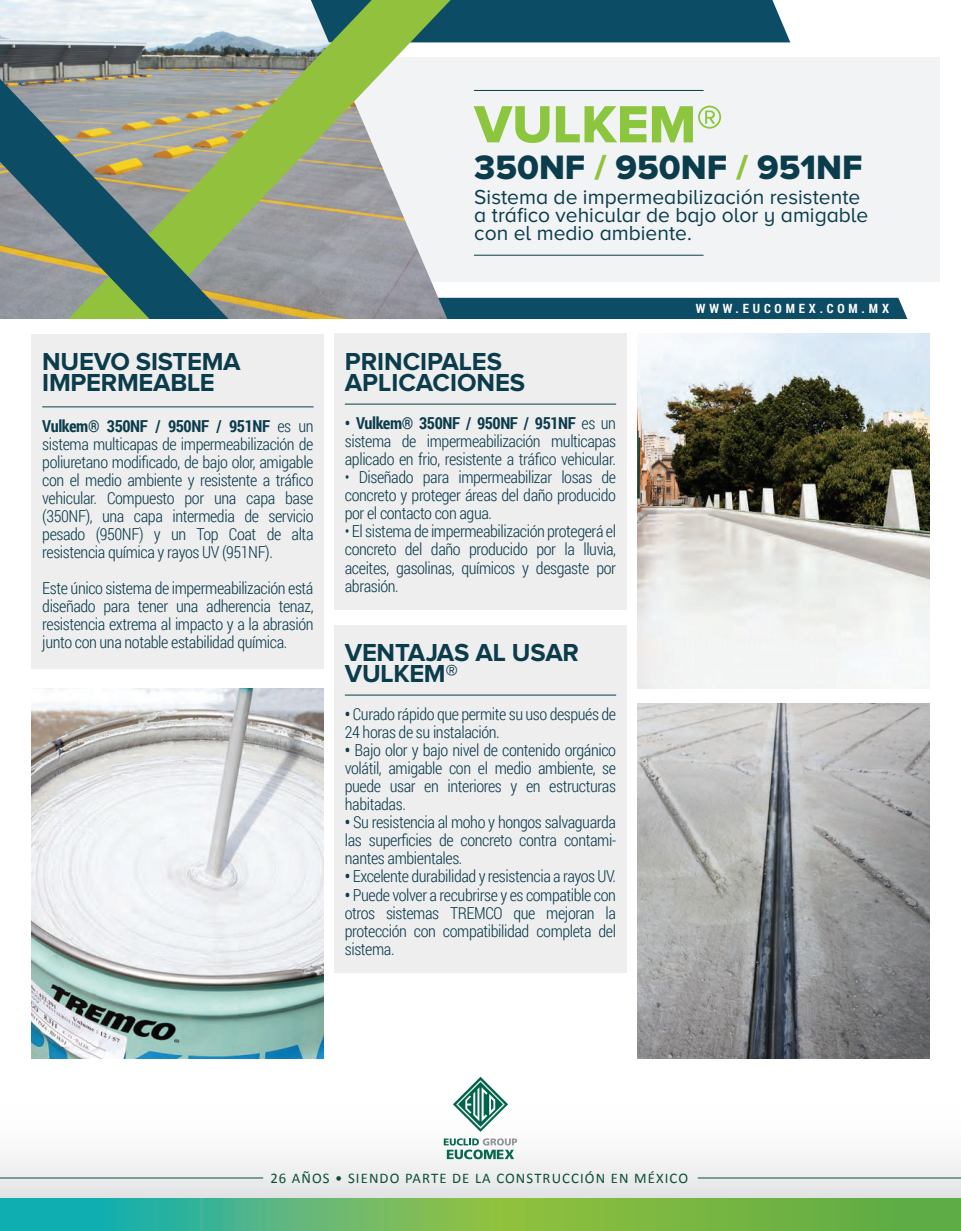
<style>
.page{position:relative;width:961px;height:1231px;background:#fff}
.page>*{position:absolute;margin:0;border:0;box-sizing:border-box;transform-origin:0 0}
.t1{font:54.15px "Proxima Nova A Extrabld";color:#8bc63e}
.t2{font:35.1px "Proxima Nova A Extrabld";color:#0b3c4c}
.t3{font:700 25.5px/21px "Proxima Nova A";letter-spacing:-.01em;color:#0b3c4c}
.t4{font:21px/18px "Proxima Nova A";color:#0b3c4c}
.t5{font:300 16.5px/18px "Roboto Condensed";letter-spacing:-.025em;color:#0b3c4c;text-align:justify}
.t6{font:14.7px "Calibri";letter-spacing:.075em;color:#0e4e36}
.t7{font:700 12.75px "Roboto Condensed";letter-spacing:.3em;color:#fff}
.s1{color:#92c13d}
.s2{font-weight:700}
</style>
<div class="page">
<div style="left:32px;top:334px;width:292px;height:335px;background:#eeeeef"></div>
<img style="left:637px;top:334px;width:292px;height:354px">
<img style="left:637px;top:704px;width:292px;height:354px">
<svg style="left:0;top:1131px;width:961px;height:67px"></svg>
<div style="left:328px;top:57px;width:611px;height:224px;background:#f2f3f4"></div>
<div style="left:450px;top:0;width:340px;height:42px;background:#0d4c65"></div>
<div style="left:450px;top:298px;width:457px;height:21px;background:#0d4c65"></div>
<img style="left:0;top:0;width:68px;height:79px">
<svg style="left:68px;top:0;width:382px;height:319px"></svg>
<svg style="left:0;top:79px;width:228px;height:240px;background:#758b7c"></svg>
<hr style="left:474px;top:90px;width:229px;height:1px;background:#0b3c4c">
<hr style="left:474px;top:255px;width:229px;height:1px;background:#0b3c4c">
<hr style="left:698px;top:1177px;width:263px;height:1px;background:#0e4e36">
<hr style="left:0;top:1177px;width:263px;height:1px;background:#0e4e36">
<svg style="left:0;top:1198px;width:961px;height:33px;background:#5fb564"></svg>
<svg style="left:453px;top:1076px;width:55px;height:55px"></svg>
<svg style="left:444px;top:1138px;width:73px;height:21px"></svg>
<hr style="left:42px;top:406px;width:271px;height:1px;background:#0b3c4c">
<div style="left:334px;top:334px;width:292px;height:276px;background:#eeeeef"></div>
<hr style="left:345px;top:404px;width:271px;height:1px;background:#0b3c4c">
<div style="left:334px;top:625px;width:292px;height:347px;background:#eeeeef"></div>
<hr style="left:345px;top:695px;width:271px;height:1px;background:#0b3c4c">
<img style="left:32px;top:688px;width:292px;height:370px">
<h1 class="t1" style="left:474px;top:93px;width:250px">VULKEM®</h1>
<h2 class="t2" style="left:474px;top:147px;width:390px">350NF <span class="s1">/</span> 950NF <span class="s1">/</span> 951NF</h2>
<p class="t4" style="left:474px;top:188px;width:395px">Sistema de impermeabilización resistente a tráfico vehicular de bajo olor y amigable con el medio ambiente.</p>
<h3 class="t3" style="left:42px;top:351px;width:200px">NUEVO SISTEMA<br>IMPERMEABLE</h3>
<p class="t5" style="left:42px;top:417px;width:273px"><span class="s2">Vulkem® 350NF / 950NF / 951NF</span> es un sistema multicapas de impermeabilización de poliuretano modificado, de bajo olor, amigable con el medio ambiente y resistente a tráfico vehicular. Compuesto por una capa base (350NF), una capa intermedia de servicio pesado (950NF) y un Top Coat de alta resistencia química y rayos UV (951NF).</p>
<p class="t5" style="left:42px;top:579px;width:273px">Este único sistema de impermeabilización está diseñado para tener una adherencia tenaz, resistencia extrema al impacto y a la abrasión junto con una notable estabilidad química.</p>
<h3 class="t3" style="left:345px;top:351px;width:182px">PRINCIPALES<br>APLICACIONES</h3>
<p class="t5" style="left:345px;top:414px;width:273px"><span class="s2">• Vulkem® 350NF / 950NF / 951NF</span> es un sistema de impermeabilización multicapas aplicado en frio, resistente a tráfico vehicular.</p>
<p class="t5" style="left:345px;top:468px;width:273px">• Diseñado para impermeabilizar losas de concreto y proteger áreas del daño producido por el contacto con agua.</p>
<p class="t5" style="left:345px;top:522px;width:273px">• El sistema de impermeabilización protegerá el concreto del daño producido por la lluvia, aceites, gasolinas, químicos y desgaste por abrasión.</p>
<h3 class="t3" style="left:345px;top:641px;width:236px">VENTAJAS AL USAR<br>VULKEM®</h3>
<p class="t5" style="left:345px;top:705px;width:273px"><span class="s2">•</span> Curado rápido que permite su uso después de<br>24 horas de su instalación.</p>
<p class="t5" style="left:345px;top:741px;width:273px"><span class="s2">•</span> Bajo olor y bajo nivel de contenido orgánico volátil, amigable con el medio ambiente, se puede usar en interiores y en estructuras habitadas.</p>
<p class="t5" style="left:345px;top:813px;width:273px"><span class="s2">•</span> Su resistencia al moho y hongos salvaguarda las superficies de concreto contra contami&shy;nantes ambientales.</p>
<p class="t5" style="left:345px;top:867px;width:273px"><span class="s2">•</span> Excelente durabilidad y resistencia a rayos UV.</p>
<p class="t5" style="left:345px;top:885px;width:273px"><span class="s2">•</span> Puede volver a recubrirse y es compatible con otros sistemas TREMCO que mejoran la protección con compatibilidad completa del sistema.</p>
<p class="t7" style="left:696px;top:299px;width:195px">WWW.EUCOMEX.COM.MX</p>
<p class="t6" style="left:270px;top:1168px;width:419px">26 AÑOS • SIENDO PARTE DE LA CONSTRUCCIÓN EN MÉXICO</p>
</div>
